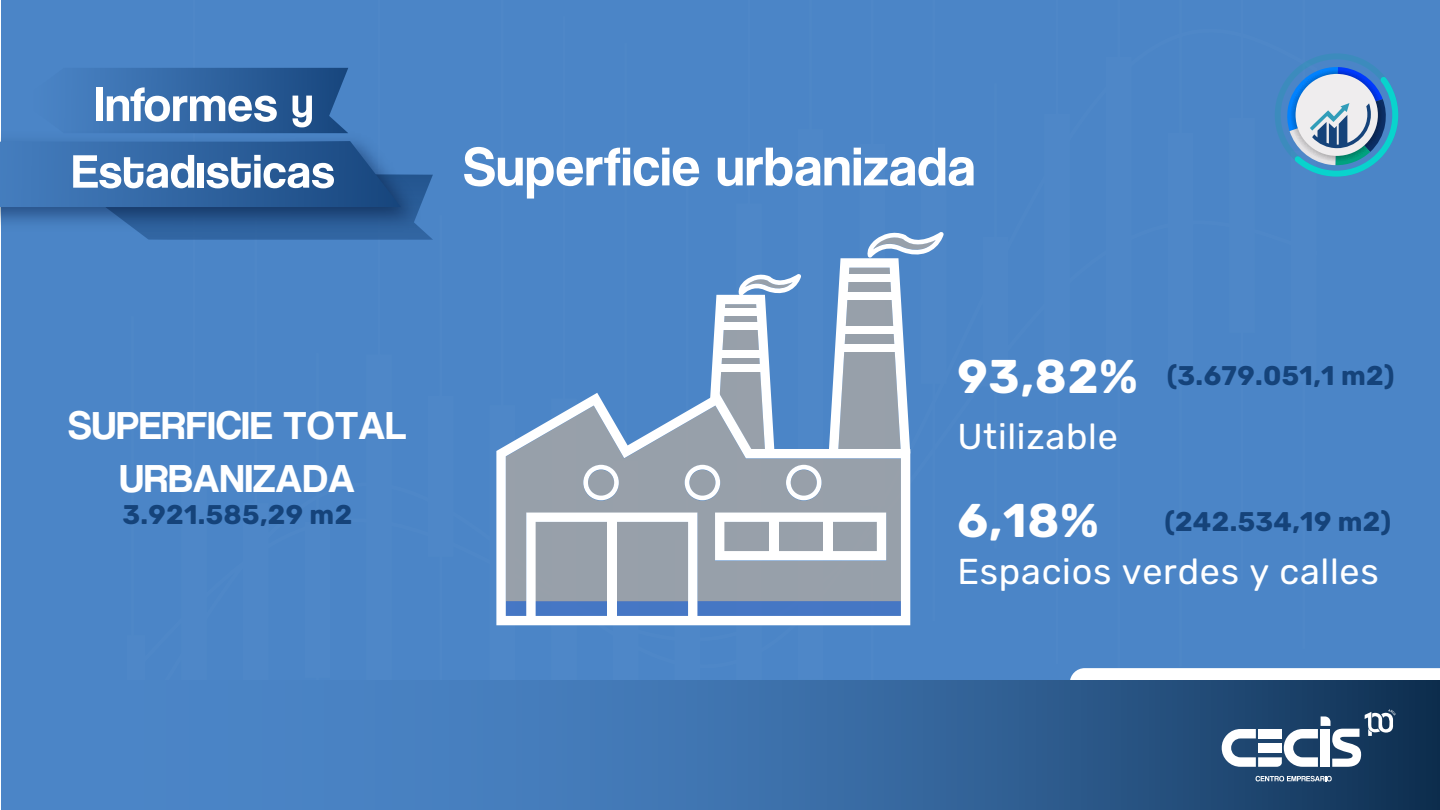
<style>
.page{position:relative;width:1440px;height:810px;background:#fff}
.page>*{position:absolute;margin:0;border:0;box-sizing:border-box;transform-origin:0 0}
.t1{font:60.75px "Coolvetica";letter-spacing:.02em;color:#fff}
.t2{font:700 47.33px "Rubik";color:#fff}
.t3{font:44.25px/53.1px "Coolvetica";letter-spacing:.02em;color:#fff;text-align:center}
.t4{font:36px "Rubik";letter-spacing:.02em;color:#fff}
.t5{font:700 27px "Rubik";letter-spacing:.015em;color:#15437a}
</style>
<div class="page">
<div style="left:2px;top:0;width:1438px;height:810px;background:#4b85c7"></div>
<img style="left:0;top:126px;width:349px;height:15px">
<svg style="left:0;top:141px;width:433px;height:99px"></svg>
<svg style="left:21px;top:68px;width:327px;height:65px"></svg>
<svg style="left:1275px;top:54px;width:123px;height:123px"></svg>
<svg style="left:1070px;top:668px;width:370px;height:13px;background:#eaeef2"></svg>
<svg style="left:516px;top:681px;width:924px;height:129px;background:#316094"></svg>
<svg style="left:1256px;top:776px;width:76px;height:5px"></svg>
<svg style="left:1222px;top:709px;width:174px;height:58px;background:#6b829b"></svg>
<svg style="left:496px;top:393px;width:414px;height:232px;fill:#97a0aa"></svg>
<svg style="left:829px;top:232px;width:115px;height:222px"></svg>
<svg style="left:710px;top:274px;width:91px;height:180px"></svg>
<svg style="left:526px;top:513px;width:171px;height:108px;background:#a5b0c0"></svg>
<div style="left:607px;top:517px;width:10px;height:104px;background:#fff"></div>
<svg style="left:715px;top:513px;width:171px;height:47px;background:#c8ccd2"></svg>
<div style="left:769px;top:517px;width:9px;height:39px;background:#fff"></div>
<div style="left:823px;top:517px;width:9px;height:39px;background:#fff"></div>
<svg style="left:583px;top:465px;width:36px;height:35px"></svg>
<svg style="left:685px;top:465px;width:35px;height:35px"></svg>
<svg style="left:786px;top:465px;width:36px;height:35px"></svg>
<h1 class="t1" style="left:464px;top:139px;width:513px">Superficie urbanizada</h1>
<h3 class="t3" style="left:69px;top:401px;width:339px">SUPERFICIE TOTAL<br>URBANIZADA</h3>
<p class="t5" style="left:122px;top:500px;width:231px">3.921.585,29 m2</p>
<h2 class="t2" style="left:957px;top:350px;width:182px">93,82%</h2>
<h3 class="t4" style="left:957px;top:417px;width:162px">Utilizable</h3>
<p class="t5" style="left:1167px;top:360px;width:229px">(3.679.051,1 m2)</p>
<h2 class="t2" style="left:957px;top:494px;width:143px">6,18%</h2>
<h3 class="t4" style="left:957px;top:552px;width:423px">Espacios verdes y calles</h3>
<p class="t5" style="left:1164px;top:507px;width:228px">(242.534,19 m2)</p>
</div>
